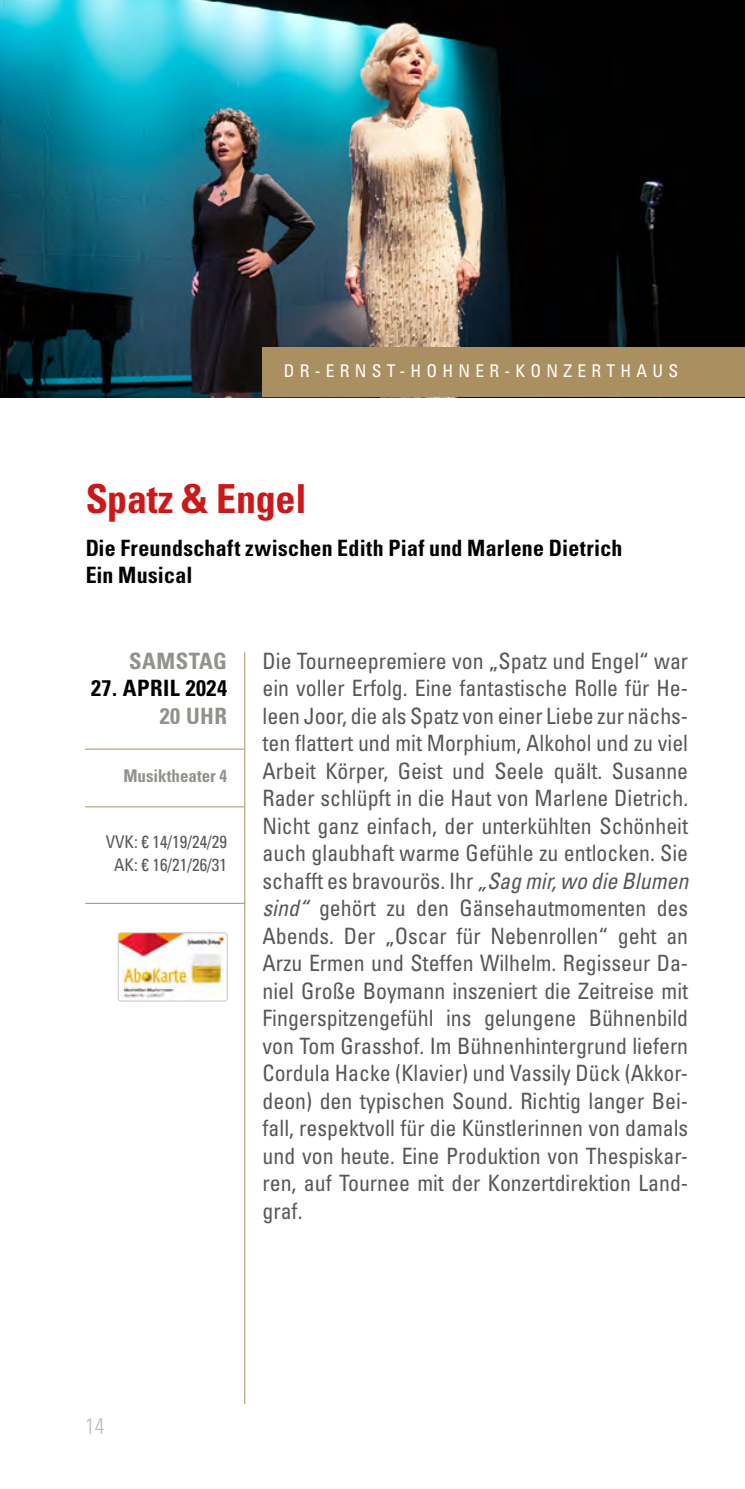
<style>
.page{position:relative;width:745px;height:1489px;background:#fff}
.page>*{position:absolute;margin:0;border:0;box-sizing:border-box;transform-origin:0 0}
.t1{font:700 condensed 40px "Univers";letter-spacing:-.005em;color:#cd1719}
.t2{font:condensed 22.5px/27.5px "Univers LT Std";color:#575756;text-align:justify}
.t3{font:700 condensed 22.5px/27.5px "Univers";letter-spacing:.015em;color:#000}
.t4{font:700 condensed 22.5px "Univers LT Std";letter-spacing:.02em;color:#90938b}
.t5{font:700 condensed 22.5px "Univers LT Std";letter-spacing:.02em;color:#000}
.t6{font:300 condensed 22.5px "Univers LT Std";color:#babcb7}
.t7{font:condensed 17.5px/22.5px "Univers LT Std";color:#575756;text-align:center}
.t8{font:condensed 17.5px "Univers LT Std";letter-spacing:.3em;color:#fff}
.t9{font:700 condensed 17.5px "Univers LT Std";color:#90938b}
.s1{font-style:italic}
</style>
<div class="page">
<img style="left:0;top:0;width:744px;height:397px">
<div style="left:262px;top:347px;width:482px;height:50px;background:#aa9061"></div>
<hr style="left:244px;top:652px;width:1px;height:751px;background:#aa9061">
<img style="left:120px;top:934px;width:105px;height:65px">
<div style="left:118px;top:932px;width:109px;height:69px;border:1px solid #c5c7c2;border-radius:3px"></div>
<hr style="left:85px;top:748px;width:159px;height:1px;background:#aa9061">
<hr style="left:85px;top:806px;width:159px;height:1px;background:#aa9061">
<hr style="left:85px;top:902px;width:159px;height:1px;background:#aa9061">
<p class="t8" style="left:283px;top:360px;width:395px">DR-ERNST-HOHNER-KONZERTHAUS</p>
<h1 class="t1" style="left:85px;top:474px;width:223px">Spatz &amp; Engel</h1>
<p class="t3" style="left:85px;top:533px;width:538px">Die Freundschaft zwischen Edith Piaf und Marlene Dietrich<br>Ein Musical</p>
<p class="t4" style="left:129px;top:646px;width:99px">SAMSTAG</p>
<p class="t5" style="left:91px;top:674px;width:137px">27. APRIL 2024</p>
<p class="t4" style="left:160px;top:701px;width:69px">20 UHR</p>
<p class="t9" style="left:123px;top:764px;width:105px">Musiktheater 4</p>
<p class="t7" style="left:106px;top:830px;width:123px">VVK: € 14/19/24/29<br>AK: € 16/21/26/31</p>
<p class="t2" style="left:262px;top:646px;width:427px">Die Tourneepremiere von „Spatz und Engel“ war ein voller Erfolg. Eine fantastische Rolle für He&shy;leen Joor, die als Spatz von einer Liebe zur nächs&shy;ten flattert und mit Morphium, Alkohol und zu viel Arbeit Körper, Geist und Seele quält. Susanne Rader schlüpft in die Haut von Marlene Dietrich.<br>Nicht ganz einfach, der unterkühlten Schönheit auch glaubhaft warme Gefühle zu entlocken. Sie schafft es bravourös. Ihr <span class="s1">„Sag mir, wo die Blumen sind“</span> gehört zu den Gänsehautmomenten des Abends. Der „Oscar für Nebenrollen“ geht an Arzu Ermen und Steffen Wilhelm. Regisseur Da&shy;niel Große Boymann inszeniert die Zeitreise mit Fingerspitzengefühl ins gelungene Bühnenbild von Tom Grasshof. Im Bühnenhintergrund liefern Cordula Hacke (Klavier) und Vassily Dück (Akkor&shy;deon) den typischen Sound. Richtig langer Bei&shy;fall, respektvoll für die Künstlerinnen von damals und von heute. Eine Produktion von Thespiskar&shy;ren, auf Tournee mit der Konzertdirektion Land&shy;graf.</p>
<p class="t6" style="left:85px;top:1412px;width:21px">14</p>
</div>
